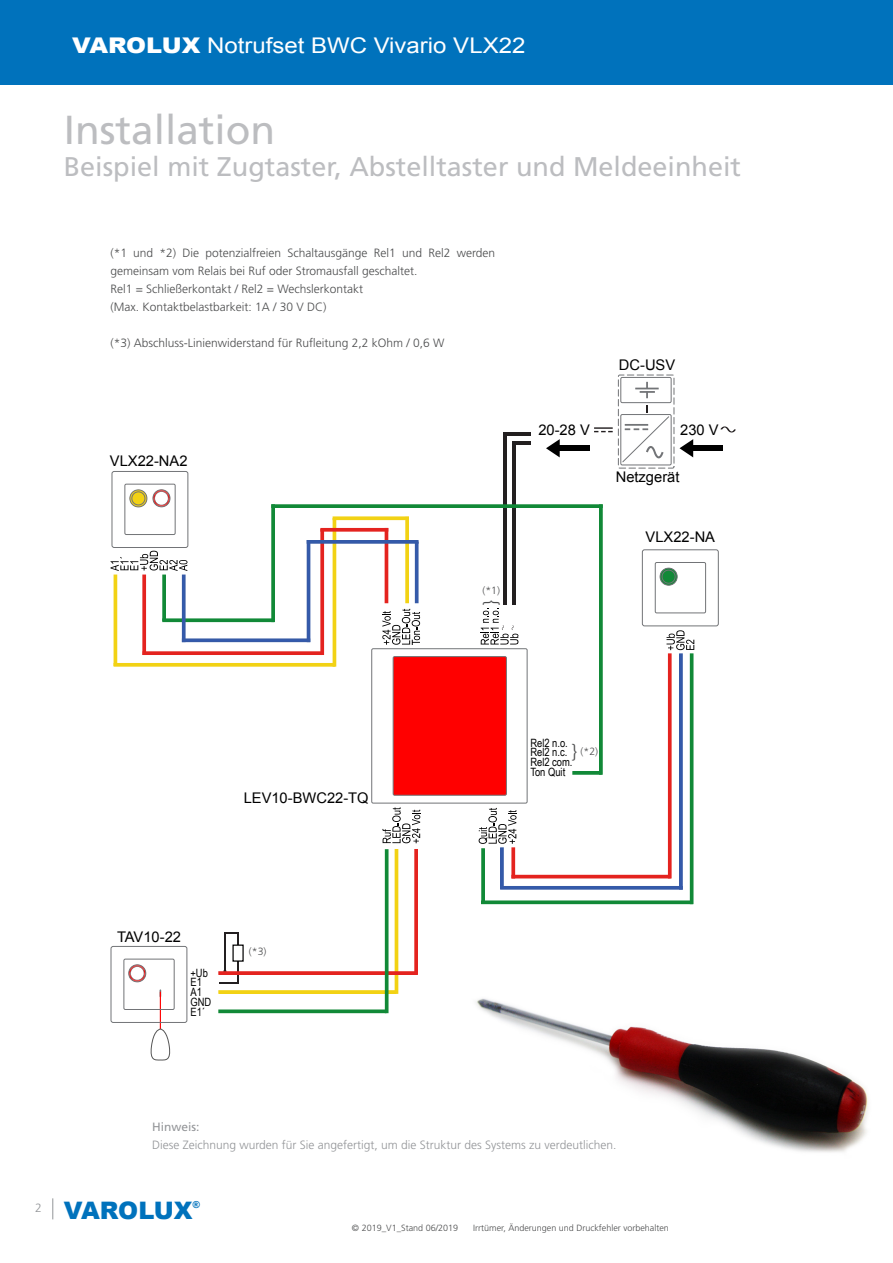
<style>
.page{position:relative;width:893px;height:1263px;background:#fff}
.page>*{position:absolute;margin:0;border:0;box-sizing:border-box;transform-origin:0 0}
.t1{font:40.5px "Frutiger LT";color:#bcbdc0}
.t2{font:27px "Frutiger LT";color:#bcbdc0}
.t3{font:900 24.15px "Arial";letter-spacing:-.01em;color:#0072bc}
.Aanduiding_hoofdstuk{font:21.6px "Arial";color:#fff;scale:1.11 1}
.t4{font:300 18.75px "Frutiger LT";color:#4b4c4d}
.t5{font:14.7px "Arial";color:#000}
.subtitel{font:300 12px/18px "Frutiger LT";color:#4b4c4d}
.subtitel-2{font:300 12px "Frutiger LT";color:#939598}
.subtitel-3{font:12px "Frutiger LT";color:#939598}
.t6{font:11.4px/9.8px "Arial Narrow";color:#000}
.t7{font:300 10.5px "Frutiger LT";color:#4b4c4d}
.t8{font:900 9.6px "Arial";color:#0072bc}
.t9{font:300 9px "Frutiger LT";color:#4b4c4d}
.s1{font-weight:900}
</style>
<div class="page">
<svg style="left:53px;top:1198px;width:1px;height:21px"></svg>
<div style="left:0;top:0;width:893px;height:85px;background:#0072bc"></div>
<img style="left:476px;top:884px;width:392px;height:269px">
<svg style="left:594px;top:427px;width:19px;height:5px"></svg>
<svg style="left:720px;top:426px;width:16px;height:7px"></svg>
<svg style="left:679px;top:439px;width:14px;height:18px"></svg>
<div style="left:690px;top:446px;width:33px;height:5px;background:#000"></div>
<svg style="left:546px;top:439px;width:14px;height:18px"></svg>
<div style="left:557px;top:446px;width:32px;height:5px;background:#000"></div>
<div style="left:371px;top:648px;width:156px;height:155px;border:1px solid #727477"></div>
<div style="left:393px;top:657px;width:113px;height:138px;background:#f00"></div>
<div style="left:393px;top:656px;width:114px;height:139px;border:1px solid #727477"></div>
<svg style="left:382px;top:609px;width:38px;height:36px"></svg>
<svg style="left:382px;top:807px;width:38px;height:36px"></svg>
<svg style="left:479px;top:808px;width:37px;height:36px"></svg>
<hr style="left:513px;top:443px;width:3px;height:162px;background:#231f20">
<hr style="left:503px;top:434px;width:3px;height:171px;background:#231f20">
<div style="left:642px;top:549px;width:77px;height:77px;border:1px solid #727477;border-radius:2px"></div>
<div style="left:655px;top:562px;width:51px;height:51px;border:1px solid #727477"></div>
<svg style="left:660px;top:568px;width:17px;height:18px"></svg>
<svg style="left:128px;top:964px;width:18px;height:18px"></svg>
<hr style="left:160px;top:992px;width:1px;height:37px;background:#f00">
<svg style="left:150px;top:1029px;width:21px;height:32px"></svg>
<div style="left:111px;top:946px;width:76px;height:77px;border:1px solid #727477;border-radius:2px"></div>
<div style="left:124px;top:959px;width:50px;height:51px;border:1px solid #727477"></div>
<div style="left:131px;top:967px;width:13px;height:13px;background:#fff;border-radius:50%"></div>
<div style="left:511px;top:847px;width:4px;height:31px;border:2px solid #e4231f"></div>
<div style="left:668px;top:653px;width:4px;height:225px;border:2px solid #e4231f"></div>
<div style="left:511px;top:875px;width:160px;height:3px;border:2px solid #e4231f"></div>
<div style="left:500px;top:847px;width:4px;height:42px;border:2px solid #365aa6"></div>
<div style="left:500px;top:886px;width:183px;height:4px;border:2px solid #365aa6"></div>
<div style="left:679px;top:653px;width:4px;height:237px;border:2px solid #365aa6"></div>
<div style="left:481px;top:848px;width:4px;height:55px;border:2px solid #118937"></div>
<div style="left:481px;top:900px;width:212px;height:4px;border:2px solid #118937"></div>
<div style="left:690px;top:653px;width:3px;height:251px;border:2px solid #118937"></div>
<svg style="left:226px;top:932px;width:11px;height:2px"></svg>
<hr style="left:237px;top:932px;width:2px;height:52px;background:#231f20">
<div style="left:233px;top:945px;width:10px;height:16px;background:#fff"></div>
<svg style="left:219px;top:983px;width:18px;height:1px"></svg>
<hr style="left:513px;top:441px;width:18px;height:3px;background:#231f20">
<hr style="left:503px;top:432px;width:28px;height:4px;background:#231f20">
<svg style="left:111px;top:551px;width:76px;height:20px"></svg>
<div style="left:114px;top:574px;width:3px;height:92px;border:2px solid #f2d214"></div>
<div style="left:405px;top:517px;width:4px;height:86px;border:2px solid #f2d214"></div>
<div style="left:114px;top:663px;width:221px;height:4px;border:2px solid #f2d214"></div>
<div style="left:333px;top:518px;width:3px;height:149px;border:2px solid #f2d214"></div>
<div style="left:333px;top:516px;width:76px;height:4px;border:2px solid #f2d214"></div>
<div style="left:142px;top:574px;width:4px;height:81px;border:2px solid #e4231f"></div>
<div style="left:142px;top:651px;width:180px;height:4px;border:2px solid #e4231f"></div>
<div style="left:385px;top:528px;width:3px;height:75px;border:2px solid #e4231f"></div>
<div style="left:320px;top:529px;width:4px;height:126px;border:2px solid #e4231f"></div>
<div style="left:320px;top:528px;width:68px;height:4px;border:2px solid #e4231f"></div>
<div style="left:162px;top:574px;width:4px;height:47px;border:2px solid #118937"></div>
<div style="left:162px;top:618px;width:112px;height:4px;border:2px solid #118937"></div>
<div style="left:271px;top:504px;width:4px;height:118px;border:2px solid #118937"></div>
<div style="left:271px;top:504px;width:332px;height:4px;border:2px solid #118937"></div>
<div style="left:572px;top:771px;width:30px;height:4px;border:2px solid #118937"></div>
<div style="left:599px;top:504px;width:4px;height:271px;border:2px solid #118937"></div>
<div style="left:395px;top:849px;width:3px;height:145px;border:2px solid #f2d214"></div>
<div style="left:218px;top:990px;width:178px;height:4px;border:2px solid #f2d214"></div>
<div style="left:218px;top:971px;width:199px;height:4px;border:2px solid #e4231f"></div>
<div style="left:414px;top:849px;width:4px;height:126px;border:2px solid #e4231f"></div>
<div style="left:218px;top:1009px;width:168px;height:4px;border:2px solid #118937"></div>
<hr style="left:224px;top:932px;width:2px;height:39px;background:#231f20">
<div style="left:620px;top:414px;width:51px;height:51px;border:1px solid #727477"></div>
<div style="left:620px;top:377px;width:51px;height:26px;border:1px solid #727477"></div>
<svg style="left:635px;top:382px;width:24px;height:16px"></svg>
<svg style="left:622px;top:405px;width:47px;height:58px"></svg>
<div style="left:618px;top:375px;width:56px;height:93px;border:1px dashed #727477"></div>
<svg style="left:666px;top:630px;width:28px;height:20px"></svg>
<div style="left:112px;top:471px;width:76px;height:77px;border:1px solid #727477;border-radius:2px"></div>
<div style="left:125px;top:484px;width:50px;height:51px;border:1px solid #727477"></div>
<svg style="left:130px;top:490px;width:17px;height:18px"></svg>
<svg style="left:153px;top:489px;width:17px;height:18px"></svg>
<div style="left:155px;top:492px;width:13px;height:13px;background:#fff;border-radius:50%"></div>
<svg style="left:481px;top:608px;width:37px;height:36px"></svg>
<div style="left:385px;top:849px;width:3px;height:164px;border:2px solid #118937"></div>
<div style="left:182px;top:574px;width:4px;height:68px;border:2px solid #365aa6"></div>
<div style="left:182px;top:638px;width:128px;height:4px;border:2px solid #365aa6"></div>
<div style="left:307px;top:540px;width:3px;height:102px;border:2px solid #365aa6"></div>
<div style="left:307px;top:540px;width:112px;height:4px;border:2px solid #365aa6"></div>
<div style="left:415px;top:542px;width:4px;height:61px;border:2px solid #365aa6"></div>
<p class="Aanduiding_hoofdstuk" style="left:72px;top:31px;width:410px"><span class="s1">VAROLUX</span> Notrufset BWC Vivario VLX22</p>
<p class="t1" style="left:64px;top:106px;width:213px">Installation</p>
<p class="t2" style="left:64px;top:151px;width:679px">Beispiel mit Zugtaster, Abstelltaster und Meldeeinheit</p>
<p class="subtitel" style="left:110px;top:244px;width:386px">(*1 und *2) Die potenzialfreien Schaltausgänge Rel1 und Rel2 werden gemeinsam vom Relais bei Ruf oder Stromausfall geschaltet.</p>
<p class="subtitel" style="left:110px;top:280px;width:254px">Rel1 = Schließerkontakt / Rel2 = Wechslerkontakt</p>
<p class="subtitel" style="left:110px;top:298px;width:218px">(Max. Kontaktbelastbarkeit: 1A / 30 V DC)</p>
<p class="subtitel" style="left:110px;top:334px;width:336px">(*3) Abschluss-Linienwiderstand für Rufleitung 2,2 kOhm / 0,6 W</p>
<p class="t5" style="left:110px;top:451px;width:79px">VLX22-NA2</p>
<p class="t7" style="left:483px;top:585px;width:19px">(*1)</p>
<p class="t4" style="left:480px;top:605px;width:7px;rotate:-90deg">}</p>
<p class="t5" style="left:619px;top:355px;width:58px">DC-USV</p>
<p class="t5" style="left:538px;top:420px;width:53px">20-28 V</p>
<p class="t5" style="left:680px;top:420px;width:40px">230 V</p>
<p class="t5" style="left:616px;top:467px;width:65px">Netzgerät</p>
<p class="t5" style="left:646px;top:527px;width:71px">VLX22-NA</p>
<p class="t5" style="left:244px;top:788px;width:126px">LEV10-BWC22-TQ</p>
<p class="t5" style="left:117px;top:927px;width:65px">TAV10-22</p>
<p class="t6" style="left:191px;top:967px;width:22px">+Ub<br>E1<br>A1<br>GND<br>E1´</p>
<p class="t7" style="left:249px;top:946px;width:19px">(*3)</p>
<p class="t6" style="left:530px;top:737px;width:44px">Rel2 n.o.<br>Rel2 n.c.<br>Rel2 com.<br>Ton Quit</p>
<p class="t4" style="left:572px;top:741px;width:7px">}</p>
<p class="t7" style="left:581px;top:745px;width:19px">(*2)</p>
<p class="subtitel-3" style="left:152px;top:1119px;width:49px">Hinweis:</p>
<p class="subtitel-2" style="left:152px;top:1137px;width:466px">Diese Zeichnung wurden für Sie angefertigt, um die Struktur des Systems zu verdeutlichen.</p>
<p class="t3" style="left:35px;top:1193px;width:159px"><sup>2</sup> VAROLUX</p>
<p class="t8" style="left:193px;top:1198px;width:9px">®</p>
<p class="t9" style="left:352px;top:1223px;width:108px">© 2019_V1_Stand 06/2019</p>
<p class="t9" style="left:473px;top:1223px;width:197px">Irrtümer, Änderungen und Druckfehler vorbehalten</p>
</div>
